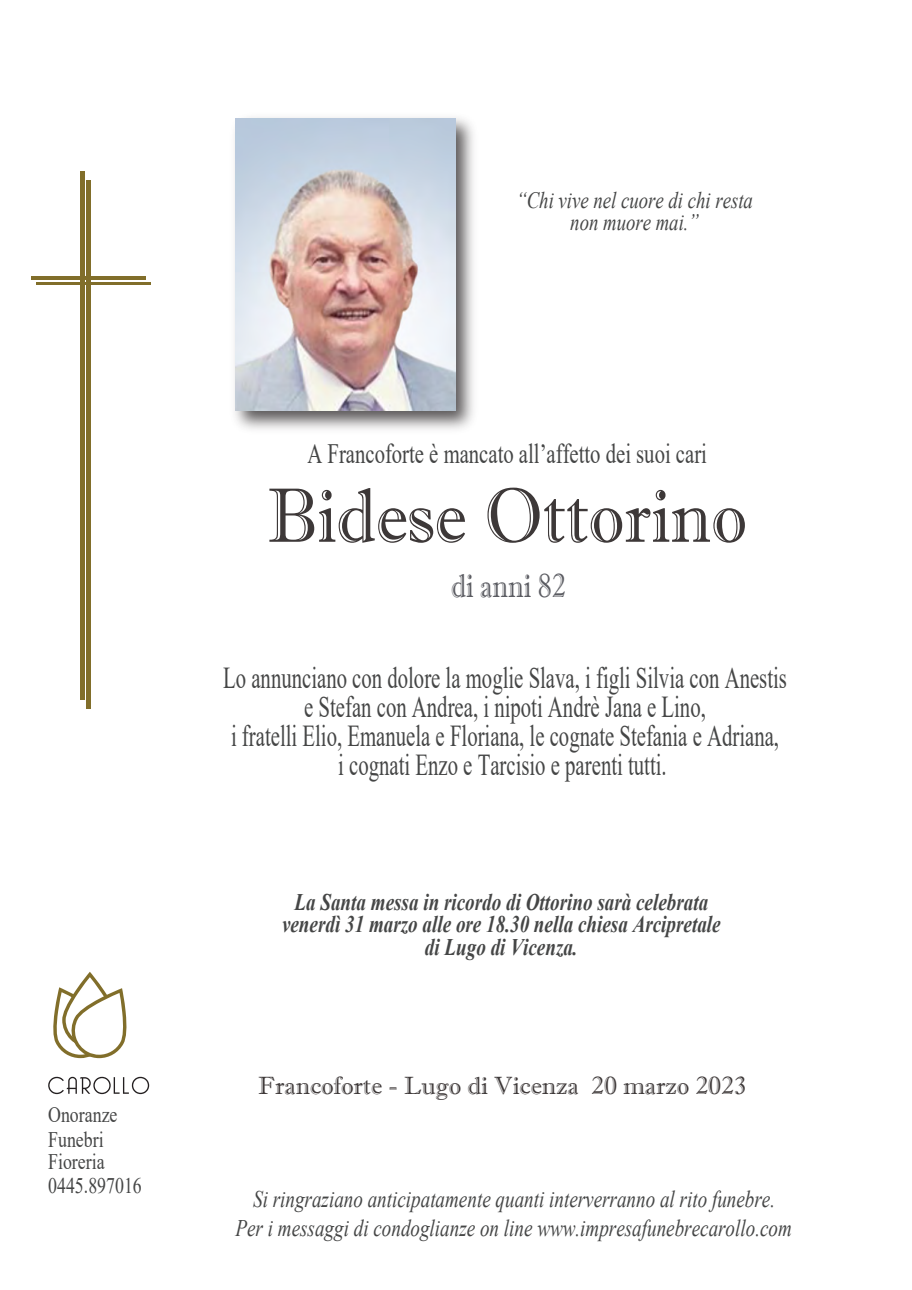
<style>
.page{position:relative;width:912px;height:1290px;background:#fff}
.page>*{position:absolute;margin:0;border:0;box-sizing:border-box;transform-origin:0 0}
.t1{font:77.12px "Imprint MT Shadow";color:#3d3838;scale:.92 1}
.t2{font:33.5px "Imprint MT Shadow";color:#5a5b61;scale:.81 1}
.t3{font:30.38px/29.2px "Times New Roman";color:#454646;text-align:center;scale:.68 1}
.t4{font:28px "Times New Roman";color:#454646;scale:.74 1}
.t5{font:25px "Imprint MT Shadow";color:#3d3838}
.t6{font:italic 23.75px "Times New Roman";color:#454646;scale:.8 1}
.t7{font:italic 700 23.75px/22.9px "Times New Roman";color:#454646;text-align:center;scale:.8 1}
.t8{font:italic 23.38px/22.5px "Times New Roman";color:#454646;text-align:center;scale:.8 1}
.t9{font:22.25px/21.6px "Times New Roman";color:#454646;scale:.8 1}
</style>
<div class="page">
<hr style="left:86px;top:181px;width:4px;height:528px;background:#816e2a">
<hr style="left:36px;top:282px;width:114px;height:3px;background:#816e2a">
<div style="left:80px;top:171px;width:5px;height:529px;background:#816e2a"></div>
<hr style="left:31px;top:277px;width:115px;height:3px;background:#816e2a">
<svg style="left:53px;top:972px;width:74px;height:87px"></svg>
<svg style="left:48px;top:1077px;width:101px;height:17px"></svg>
<img style="left:234px;top:117px;width:240px;height:313px">
<img style="left:235px;top:119px;width:220px;height:292px">
<p class="t8" style="left:516px;top:188px;width:297px">“Chi vive nel cuore di chi resta non muore mai.”</p>
<p class="t9" style="left:48px;top:1103px;width:88px">Onoranze</p>
<p class="t9" style="left:48px;top:1128px;width:72px">Funebri<br>Fioreria</p>
<p class="t9" style="left:48px;top:1174px;width:118px">0445.897016</p>
<p class="t4" style="left:307px;top:434px;width:541px">A Francoforte è mancato all’affetto dei suoi cari</p>
<h1 class="t1" style="left:267px;top:470px;width:522px">Bidese Ottorino</h1>
<p class="t2" style="left:451px;top:566px;width:143px">di anni 82</p>
<p class="t3" style="left:223px;top:662px;width:830px">Lo annunciano con dolore la moglie Slava, i figli Silvia con Anestis e Stefan con Andrea, i nipoti Andrè Jana e Lino,<br>i fratelli Elio, Emanuela e Floriana, le cognate Stefania e Adriana,<br>i cognati Enzo e Tarcisio e parenti tutti.</p>
<p class="t7" style="left:282px;top:890px;width:549px">La Santa messa in ricordo di Ottorino sarà celebrata venerdì 31 marzo alle ore 18.30 nella chiesa Arcipretale di Lugo di Vicenza.</p>
<p class="t5" style="left:258px;top:1071px;width:490px">Francoforte - Lugo di Vicenza 20 marzo 2023</p>
<p class="t6" style="left:253px;top:1183px;width:653px">Si ringraziano anticipatamente quanti interverranno al rito funebre.</p>
<p class="t6" style="left:235px;top:1212px;width:696px">Per i messaggi di condoglianze on line www.impresafunebrecarollo.com</p>
</div>
